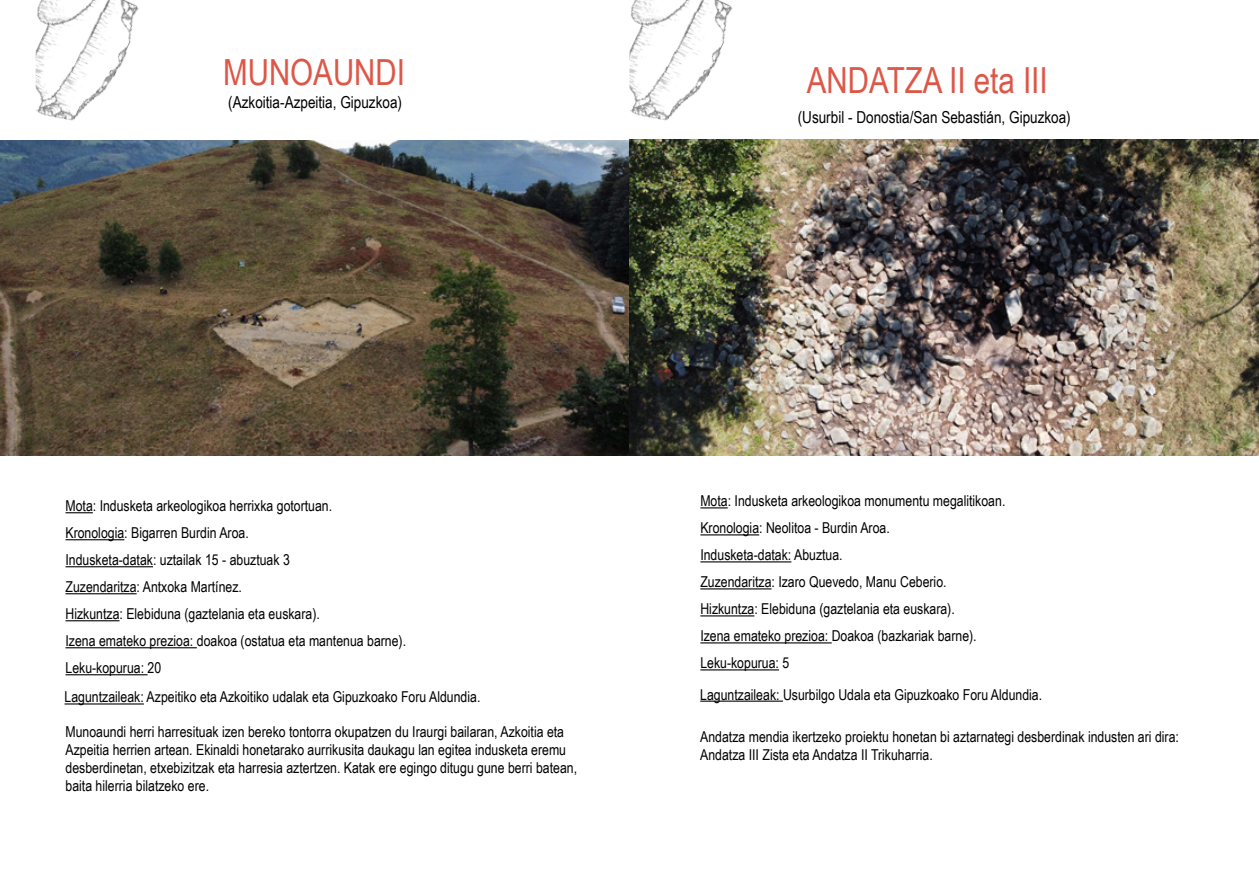
<style>
.page{position:relative;width:1259px;height:893px;background:#fff}
.page>*{position:absolute;margin:0;border:0;box-sizing:border-box;transform-origin:0 0}
.t1{font:36px "Arial Narrow";color:#dd5748}
.t2{font:16.5px "Arial Narrow";color:#000}
.t3{font:15px/27px "Arial Narrow";color:#000}
</style>
<div class="page">
<img style="left:628px;top:0;width:105px;height:141px">
<img style="left:34px;top:0;width:156px;height:141px">
<svg style="left:700px;top:507px;width:28px;height:1px"></svg>
<hr style="left:700px;top:534px;width:59px;height:1px;background:#000">
<hr style="left:700px;top:561px;width:91px;height:1px;background:#000">
<hr style="left:700px;top:588px;width:71px;height:1px;background:#000">
<hr style="left:700px;top:615px;width:54px;height:1px;background:#000">
<hr style="left:700px;top:642px;width:131px;height:1px;background:#000">
<hr style="left:700px;top:669px;width:79px;height:1px;background:#000">
<hr style="left:700px;top:701px;width:83px;height:1px;background:#000">
<svg style="left:65px;top:512px;width:28px;height:1px"></svg>
<hr style="left:65px;top:539px;width:59px;height:1px;background:#000">
<hr style="left:65px;top:566px;width:88px;height:1px;background:#000">
<hr style="left:65px;top:593px;width:72px;height:1px;background:#000">
<hr style="left:65px;top:620px;width:54px;height:1px;background:#000">
<hr style="left:65px;top:647px;width:132px;height:1px;background:#000">
<hr style="left:65px;top:674px;width:83px;height:1px;background:#000">
<hr style="left:65px;top:703px;width:79px;height:1px;background:#000">
<img style="left:0;top:141px;width:629px;height:314px">
<img style="left:629px;top:139px;width:630px;height:316px">
<h1 class="t1" style="left:223px;top:46px;width:184px">MUNOAUNDI</h1>
<p class="t2" style="left:228px;top:90px;width:175px">(Azkoitia-Azpeitia, Gipuzkoa)</p>
<h1 class="t1" style="left:807px;top:54px;width:242px">ANDATZA II eta III</h1>
<p class="t2" style="left:797px;top:105px;width:274px">(Usurbil - Donostia/San Sebastián, Gipuzkoa)</p>
<p class="t3" style="left:65px;top:492px;width:342px">Mota: Indusketa arkeologikoa herrixka gotortuan.<br>Kronologia: Bigarren Burdin Aroa.<br>Indusketa-datak: uztailak 15 - abuztuak 3<br>Zuzendaritza: Antxoka Martínez.<br>Hizkuntza: Elebiduna (gaztelania eta euskara).<br>Izena emateko prezioa: doakoa (ostatua eta mantenua barne).<br>Leku-kopurua: 20</p>
<p class="t3" style="left:65px;top:683px;width:417px">Laguntzaileak: Azpeitiko eta Azkoitiko udalak eta Gipuzkoako Foru Aldundia.</p>
<p class="t3" style="left:65px;top:722px;width:513px;line-height:18px">Munoaundi herri harresituak izen bereko tontorra okupatzen du Iraurgi bailaran, Azkoitia eta Azpeitia herrien artean. Ekinaldi honetarako aurrikusita daukagu lan egitea indusketa eremu desberdinetan, etxebizitzak eta harresia aztertzen. Katak ere egingo ditugu gune berri batean, baita hilerria bilatzeko ere.</p>
<p class="t3" style="left:700px;top:487px;width:306px">Mota: Indusketa arkeologikoa monumentu megalitikoan.<br>Kronologia: Neolitoa - Burdin Aroa.<br>Indusketa-datak: Abuztua.<br>Zuzendaritza: Izaro Quevedo, Manu Ceberio.<br>Hizkuntza: Elebiduna (gaztelania eta euskara).<br>Izena emateko prezioa: Doakoa (bazkariak barne).<br>Leku-kopurua: 5</p>
<p class="t3" style="left:700px;top:680px;width:343px">Laguntzaileak: Usurbilgo Udala eta Gipuzkoako Foru Aldundia.</p>
<p class="t3" style="left:700px;top:727px;width:480px;line-height:18px">Andatza mendia ikertzeko proiektu honetan bi aztarnategi desberdinak industen ari dira:<br>Andatza III Zista eta Andatza II Trikuharria.</p>
</div>
